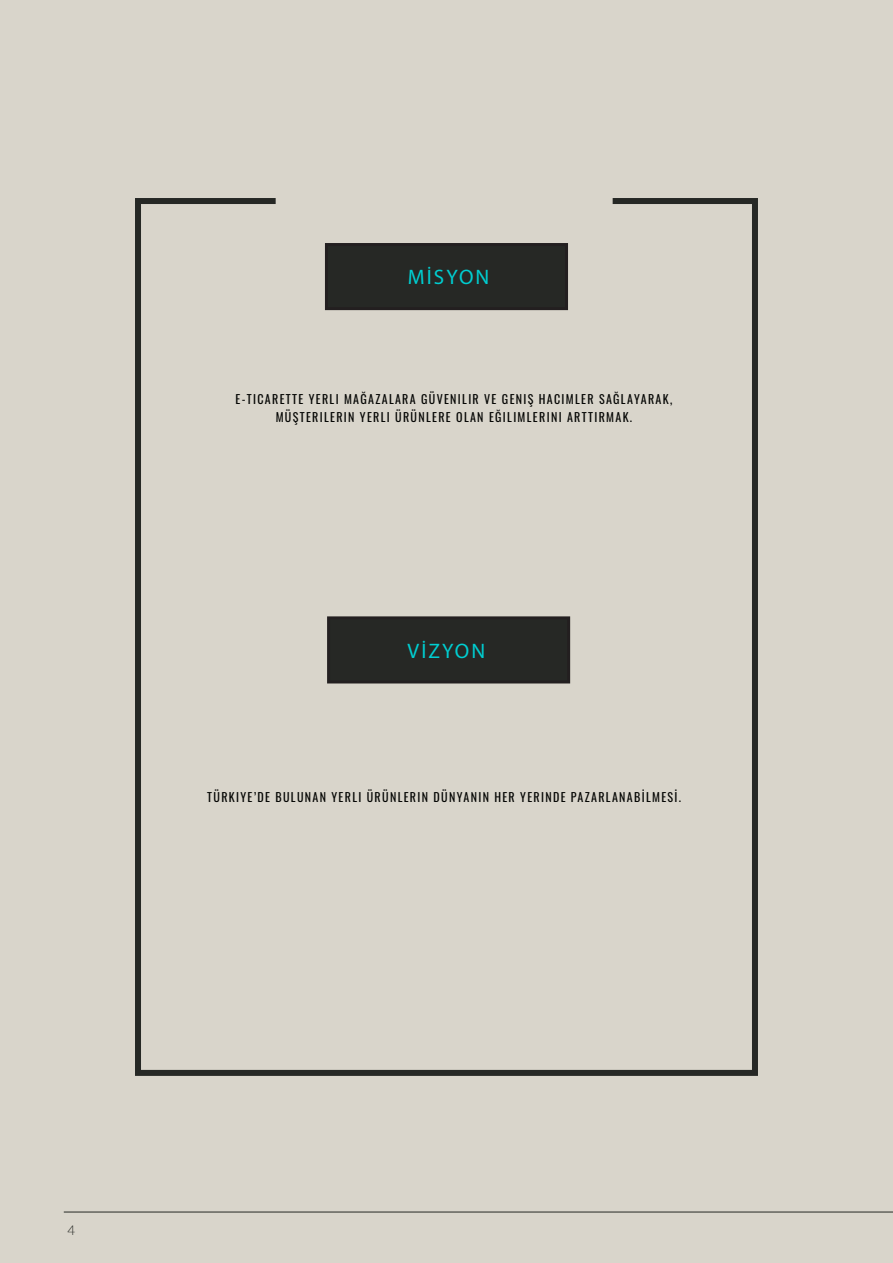
<style>
.page{position:relative;width:893px;height:1263px;background:#d9d5cb}
.page>*{position:absolute;margin:0;border:0;box-sizing:border-box;transform-origin:0 0}
.Chapter_Title{font:21px "Myriad Pro";letter-spacing:.1em;color:#00ced1}
.t1{font:300 13.5px "Lato";color:#262825}
.Subtitle{font:12px/18px "Oswald";letter-spacing:.11em;color:#040503;text-align:center}
</style>
<div class="page">
<svg style="left:135px;top:198px;width:623px;height:878px"></svg>
<hr style="left:64px;top:1212px;width:829px;height:1px;background:#262825">
<div style="left:326px;top:244px;width:240px;height:65px;background:#262825"></div>
<div style="left:325px;top:243px;width:243px;height:67px;border:3px solid #231f20"></div>
<div style="left:329px;top:618px;width:240px;height:64px;background:#262825"></div>
<div style="left:327px;top:616px;width:243px;height:67px;border:3px solid #231f20"></div>
<p class="Chapter_Title" style="left:408px;top:264px;width:83px">MİSYON</p>
<p class="Subtitle" style="left:236px;top:389px;width:438px">E-TICARETTE YERLI MAĞAZALARA GÜVENILIR VE GENIŞ HACIMLER SAĞLAYARAK,<br>MÜŞTERILERIN YERLI ÜRÜNLERE OLAN EĞILIMLERINI ARTTIRMAK.</p>
<p class="Chapter_Title" style="left:408px;top:638px;width:79px">VİZYON</p>
<p class="Subtitle" style="left:207px;top:787px;width:475px">TÜRKIYE’DE BULUNAN YERLI ÜRÜNLERIN DÜNYANIN HER YERINDE PAZARLANABİLMESİ.</p>
<p class="t1" style="left:67px;top:1220px;width:9px">4</p>
</div>
